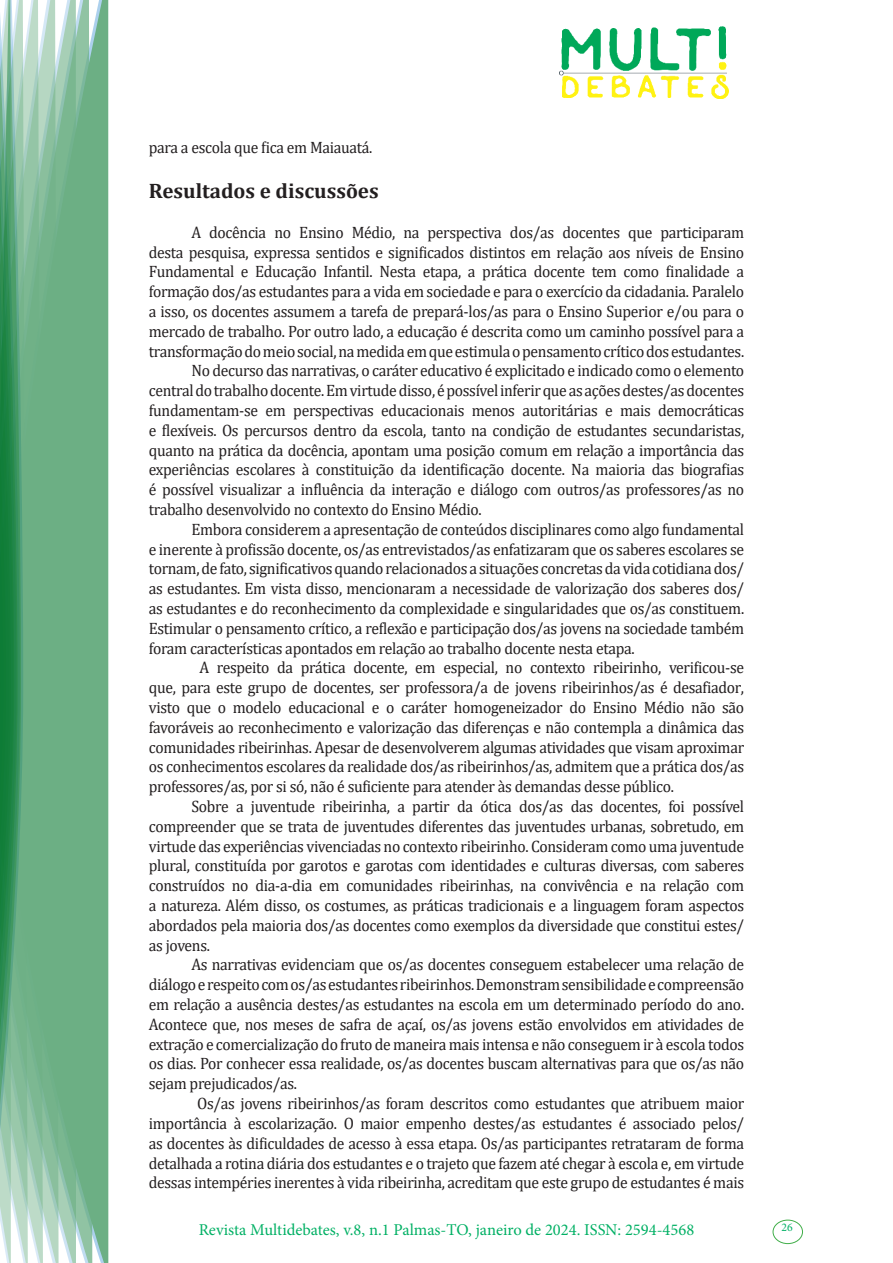
<style>
.page{position:relative;width:893px;height:1263px;background:#fff}
.page>*{position:absolute;margin:0;border:0;box-sizing:border-box;transform-origin:0 0}
.Titulo_2{font:700 21px "Cambria";color:#231f20}
.texto{font:16.5px/19.8px "Cambria";letter-spacing:-.02em;color:#231f20;text-align:justify;scale:.95 1}
.t1{font:16.5px "Minion Pro";color:#00b064}
.t2{font:11.7px "Minion Pro";color:#00b064}
</style>
<div class="page">
<img style="left:559px;top:26px;width:169px;height:72px">
<div style="left:95px;top:0;width:14px;height:1263px;background:#6caf84"></div>
<svg style="left:79px;top:0;width:16px;height:1263px;fill:#6caf84"></svg>
<svg style="left:62px;top:0;width:17px;height:1263px;fill:#6caf84"></svg>
<svg style="left:45px;top:0;width:17px;height:1263px;fill:#6caf84"></svg>
<svg style="left:30px;top:0;width:15px;height:1263px;fill:#6caf84"></svg>
<svg style="left:0;top:0;width:30px;height:1263px"></svg>
<div style="left:772px;top:1219px;width:31px;height:25px;border:1px solid #40ae49;border-radius:50%"></div>
<p class="texto" style="left:149px;top:138px;width:237px">para a escola que fica em Maiauatá.</p>
<p class="Titulo_2" style="left:149px;top:176px;width:231px">Resultados e discussões</p>
<p class="texto" style="left:149px;top:222px;width:628px;text-indent:43px">A docência no Ensino Médio, na perspectiva dos/as docentes que participaram desta pesquisa, expressa sentidos e significados distintos em relação aos níveis de Ensino Fundamental e Educação Infantil. Nesta etapa, a prática docente tem como finalidade a formação dos/as estudantes para a vida em sociedade e para o exercício da cidadania. Paralelo a isso, os docentes assumem a tarefa de prepará-los/as para o Ensino Superior e/ou para o mercado de trabalho. Por outro lado, a educação é descrita como um caminho possível para a transformação do meio social, na medida em que estimula o pensamento crítico dos estudantes.</p>
<p class="texto" style="left:149px;top:361px;width:628px;text-indent:43px">No decurso das narrativas, o caráter educativo é explicitado e indicado como o elemento central do trabalho docente. Em virtude disso, é possível inferir que as ações destes/as docentes fundamentam-se em perspectivas educacionais menos autoritárias e mais democráticas e flexíveis. Os percursos dentro da escola, tanto na condição de estudantes secundaristas, quanto na prática da docência, apontam uma posição comum em relação a importância das experiências escolares à constituição da identificação docente. Na maioria das biografias é possível visualizar a influência da interação e diálogo com outros/as professores/as no trabalho desenvolvido no contexto do Ensino Médio.</p>
<p class="texto" style="left:149px;top:519px;width:628px;text-indent:43px">Embora considerem a apresentação de conteúdos disciplinares como algo fundamental e inerente à profissão docente, os/as entrevistados/as enfatizaram que os saberes escolares se tornam, de fato, significativos quando relacionados a situações concretas da vida cotidiana dos/ as estudantes. Em vista disso, mencionaram a necessidade de valorização dos saberes dos/ as estudantes e do reconhecimento da complexidade e singularidades que os/as constituem.<br>Estimular o pensamento crítico, a reflexão e participação dos/as jovens na sociedade também foram características apontados em relação ao trabalho docente nesta etapa.</p>
<p class="texto" style="left:149px;top:658px;width:628px;text-indent:51px">A respeito da prática docente, em especial, no contexto ribeirinho, verificou-se que, para este grupo de docentes, ser professora/a de jovens ribeirinhos/as é desafiador, visto que o modelo educacional e o caráter homogeneizador do Ensino Médio não são favoráveis ao reconhecimento e valorização das diferenças e não contempla a dinâmica das comunidades ribeirinhas. Apesar de desenvolverem algumas atividades que visam aproximar os conhecimentos escolares da realidade dos/as ribeirinhos/as, admitem que a prática dos/as professores/as, por si só, não é suficiente para atender às demandas desse público.</p>
<p class="texto" style="left:149px;top:796px;width:628px;text-indent:43px">Sobre a juventude ribeirinha, a partir da ótica dos/as das docentes, foi possível compreender que se trata de juventudes diferentes das juventudes urbanas, sobretudo, em virtude das experiências vivenciadas no contexto ribeirinho. Consideram como uma juventude plural, constituída por garotos e garotas com identidades e culturas diversas, com saberes construídos no dia-a-dia em comunidades ribeirinhas, na convivência e na relação com a natureza. Além disso, os costumes, as práticas tradicionais e a linguagem foram aspectos abordados pela maioria dos/as docentes como exemplos da diversidade que constitui estes/ as jovens.</p>
<p class="texto" style="left:149px;top:955px;width:628px;text-indent:43px">As narrativas evidenciam que os/as docentes conseguem estabelecer uma relação de diálogo e respeito com os/as estudantes ribeirinhos. Demonstram sensibilidade e compreensão em relação a ausência destes/as estudantes na escola em um determinado período do ano.<br>Acontece que, nos meses de safra de açaí, os/as jovens estão envolvidos em atividades de extração e comercialização do fruto de maneira mais intensa e não conseguem ir à escola todos os dias. Por conhecer essa realidade, os/as docentes buscam alternativas para que os/as não sejam prejudicados/as.</p>
<p class="texto" style="left:149px;top:1093px;width:628px;text-indent:48px">Os/as jovens ribeirinhos/as foram descritos como estudantes que atribuem maior importância à escolarização. O maior empenho destes/as estudantes é associado pelos/ as docentes às dificuldades de acesso à essa etapa. Os/as participantes retrataram de forma detalhada a rotina diária dos estudantes e o trajeto que fazem até chegar à escola e, em virtude dessas intempéries inerentes à vida ribeirinha, acreditam que este grupo de estudantes é mais</p>
<p class="t1" style="left:199px;top:1218px;width:497px">Revista Multidebates, v.8, n.1 Palmas-TO, janeiro de 2024. ISSN: 2594-4568</p>
<p class="t2" style="left:781px;top:1219px;width:13px">26</p>
</div>
